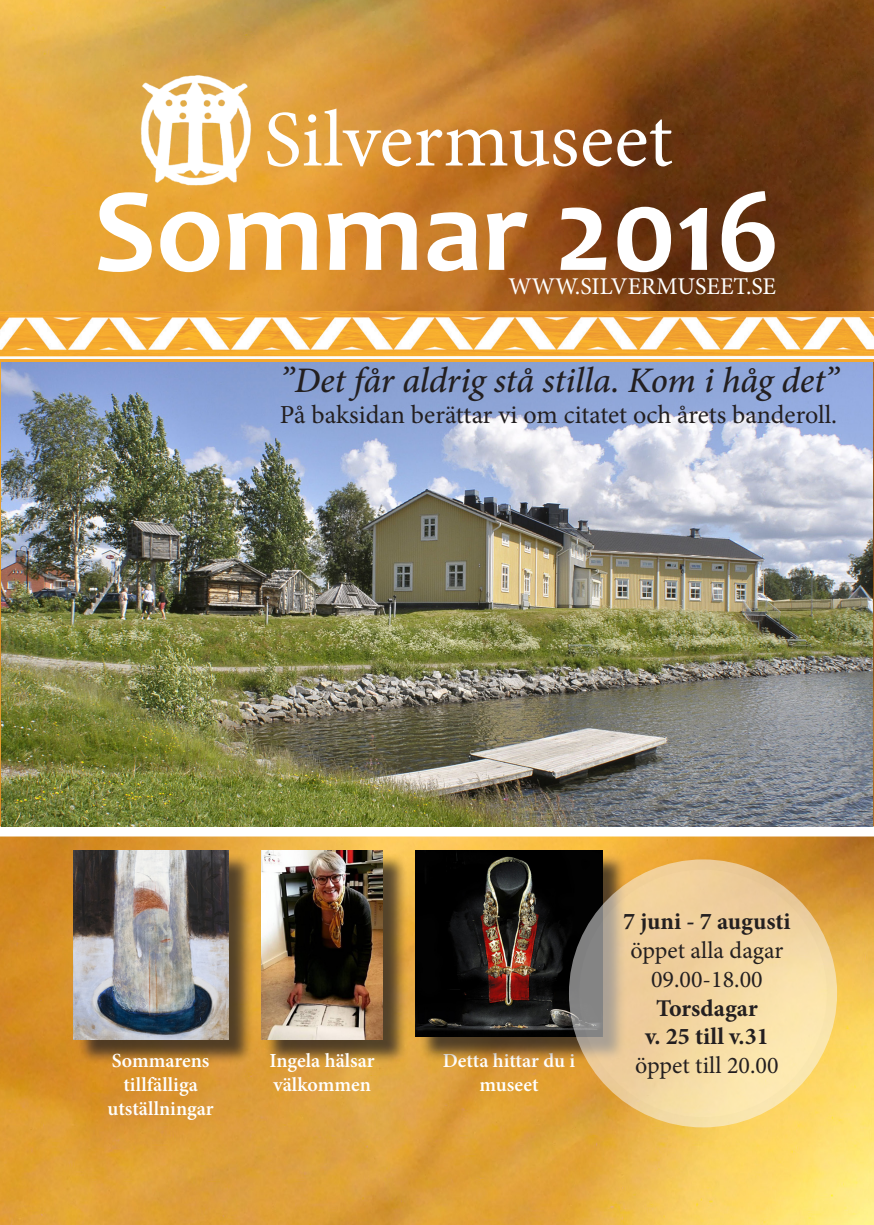
<style>
.page{position:relative;width:874px;height:1225px;background:#fff}
.page>*{position:absolute;margin:0;border:0;box-sizing:border-box;transform-origin:0 0}
.t1{font:700 120px "Candara";color:#fff}
.t2{font:80px "Minion Pro";color:#fff}
.t3{font:italic 500 36px "Minion Pro";letter-spacing:-.01em;color:#231f20}
.t4{font:26px "Minion Pro";color:#231f20}
.t5{font:24px "Minion Pro";color:#231f20}
.t6{font:700 24px "Minion Pro";color:#231f20}
.t7{font:24px "Minion Pro";color:#fff}
.t8{font:600 20px/24px "Minion Pro";color:#fff}
</style>
<div class="page">
<img style="left:0;top:0;width:873px;height:1225px">
<img style="left:137px;top:74px;width:116px;height:113px">
<div style="left:77px;top:853px;width:176px;height:211px;background:#231f20;opacity:.75"></div>
<img style="left:74px;top:850px;width:155px;height:189px">
<div style="left:264px;top:853px;width:144px;height:211px;background:#231f20;opacity:.75"></div>
<img style="left:261px;top:850px;width:121px;height:189px">
<div style="left:0;top:826px;width:873px;height:10px;background:#fff"></div>
<div style="left:418px;top:853px;width:208px;height:209px;background:#231f20;opacity:.75"></div>
<img style="left:415px;top:850px;width:187px;height:187px">
<img style="left:1px;top:362px;width:871px;height:464px">
<div style="left:0;top:312px;width:873px;height:50px;background:#f4a82f"></div>
<img style="left:0;top:312px;width:873px;height:47px">
<svg style="left:573px;top:864px;width:258px;height:258px;background:#ead0a0"></svg>
<div style="left:568px;top:859px;width:268px;height:268px;border:10px solid #f8f8f9;border-radius:50%"></div>
<p class="t2" style="left:264px;top:86px;width:410px">Silvermuseet</p>
<p class="t1" style="left:93px;top:156px;width:687px">Sommar 2016</p>
<p class="t7" style="left:508px;top:270px;width:269px">WWW.SILVERMUSEET.SE</p>
<p class="t3" style="left:280px;top:356px;width:560px">”Det får aldrig stå stilla. Kom i håg det”</p>
<p class="t4" style="left:280px;top:397px;width:558px">På baksidan berättar vi om citatet och årets banderoll.</p>
<p class="t8" style="left:112px;top:1048px;width:99px">Sommarens</p>
<p class="t8" style="left:123px;top:1072px;width:76px">tillfälliga</p>
<p class="t8" style="left:108px;top:1096px;width:107px">utställningar</p>
<p class="t8" style="left:269px;top:1048px;width:107px">Ingela hälsar välkommen</p>
<p class="t8" style="left:442px;top:1048px;width:134px;text-align:center">Detta hittar du i museet</p>
<p class="t6" style="left:623px;top:904px;width:169px">7 juni - 7 augusti</p>
<p class="t5" style="left:630px;top:934px;width:154px">öppet alla dagar</p>
<p class="t5" style="left:650px;top:963px;width:113px">09.00-18.00</p>
<p class="t6" style="left:655px;top:991px;width:103px">Torsdagar</p>
<p class="t6" style="left:644px;top:1019px;width:125px">v. 25 till v.31</p>
<p class="t5" style="left:635px;top:1049px;width:145px">öppet till 20.00</p>
</div>
